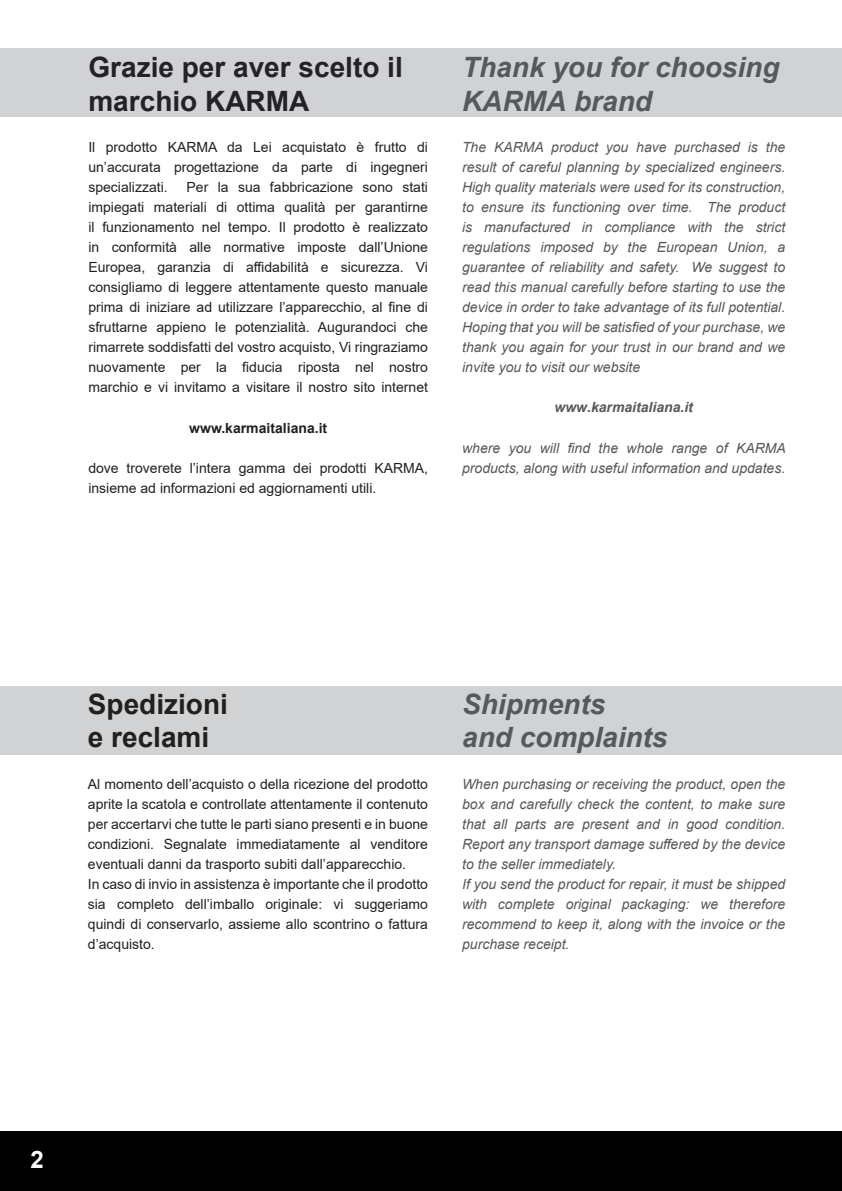
<style>
.page{position:relative;width:842px;height:1191px;background:#fff}
.page>*{position:absolute;margin:0;border:0;box-sizing:border-box;transform-origin:0 0}
.t1{font:italic 700 28px/33.6px "Arial";color:#57585a}
.t2{font:700 28px/33.6px "Arial";color:#232129}
.t3{font:700 28px/33.6px "Arial";color:#231f20}
.t4{font:700 24px "Arial";color:#fff}
.t5{font:14px/20px "Arial";color:#231f20;text-align:justify}
.t6{font:italic 14px/20px "Arial";color:#57585a}
.t7{font:700 14px "Arial";color:#231f20}
.t8{font:italic 700 14px "Arial";color:#57585a}
</style>
<div class="page">
<div style="left:0;top:1131px;width:842px;height:60px;background:#000"></div>
<div style="left:0;top:48px;width:842px;height:68px;background:#d1d2d4"></div>
<div style="left:0;top:686px;width:842px;height:68px;background:#d1d2d4"></div>
<h1 class="t2" style="left:88px;top:51px;width:316px">Grazie per aver scelto il marchio KARMA</h1>
<p class="t5" style="left:88px;top:137px;width:341px">Il prodotto KARMA da Lei acquistato è frutto di un’accurata progettazione da parte di ingegneri specializzati.</p>
<p class="t5" style="left:88px;top:177px;width:341px;text-indent:98px">Per la sua fabbricazione sono stati impiegati materiali di ottima qualità per garantirne il funzionamento nel tempo. Il prodotto è realizzato in conformità alle normative imposte dall’Unione Europea, garanzia di affidabilità e sicurezza. Vi consigliamo di leggere attentamente questo manuale prima di iniziare ad utilizzare l’apparecchio, al fine di sfruttarne appieno le potenzialità. Augurandoci che rimarrete soddisfatti del vostro acquisto, Vi ringraziamo nuovamente per la fiducia riposta nel nostro marchio e vi invitamo a visitare il nostro sito internet</p>
<p class="t7" style="left:189px;top:418px;width:139px">www.karmaitaliana.it</p>
<p class="t5" style="left:88px;top:457px;width:341px">dove troverete l’intera gamma dei prodotti KARMA, insieme ad informazioni ed aggiornamenti utili.</p>
<h1 class="t1" style="left:462px;top:51px;width:319px">Thank you for choosing<br>KARMA brand</h1>
<p class="t6" style="left:462px;top:138px;width:325px;text-align:justify">The KARMA product you have purchased is the result of careful planning by specialized engineers.<br>High quality materials were used for its construction, to ensure its functioning over time. The product is manufactured in compliance with the strict regulations imposed by the European Union, a guarantee of reliability and safety. We suggest to read this manual carefully before starting to use the device in order to take advantage of its full potential.<br>Hoping that you will be satisfied of your purchase, we thank you again for your trust in our brand and we invite you to visit our website</p>
<p class="t8" style="left:554px;top:398px;width:140px">www.karmaitaliana.it</p>
<p class="t6" style="left:462px;top:438px;width:325px">where you will find the whole range of KARMA products, along with useful information and updates.</p>
<h1 class="t3" style="left:88px;top:687px;width:142px">Spedizioni e reclami</h1>
<p class="t5" style="left:88px;top:774px;width:342px;text-align:left">Al momento dell’acquisto o della ricezione del prodotto aprite la scatola e controllate attentamente il contenuto per accertarvi che tutte le parti siano presenti e in buone condizioni. Segnalate immediatamente al venditore eventuali danni da trasporto subiti dall’apparecchio.<br>In caso di invio in assistenza è importante che il prodotto sia completo dell’imballo originale: vi suggeriamo quindi di conservarlo, assieme allo scontrino o fattura d’acquisto.</p>
<h1 class="t1" style="left:462px;top:687px;width:207px">Shipments<br>and complaints</h1>
<p class="t6" style="left:462px;top:774px;width:325px">When purchasing or receiving the product, open the box and carefully check the content, to make sure that all parts are present and in good condition.<br>Report any transport damage suffered by the device to the seller immediately.<br>If you send the product for repair, it must be shipped with complete original packaging: we therefore recommend to keep it, along with the invoice or the purchase receipt.</p>
<h2 class="t4" style="left:30px;top:1143px;width:15px">2</h2>
</div>
